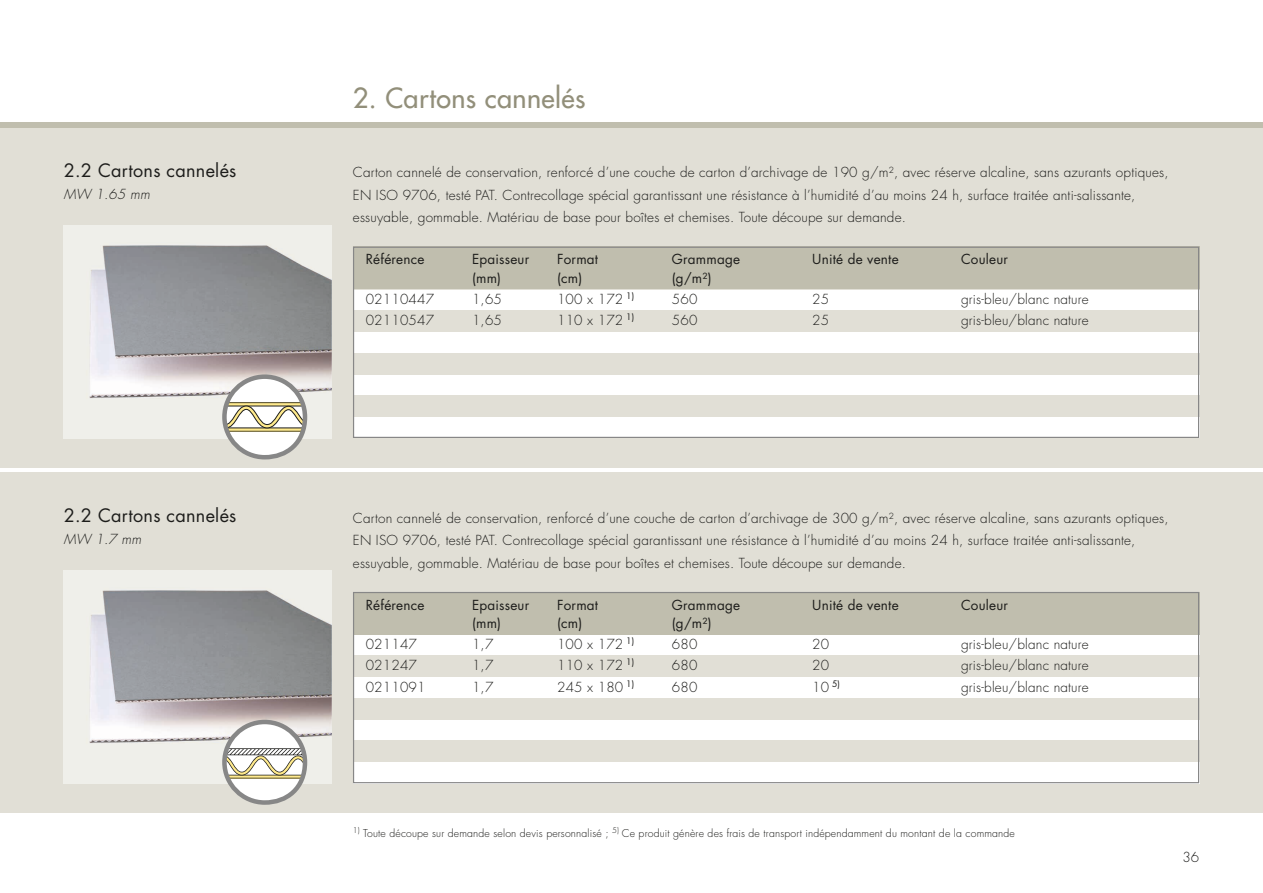
<style>
.page{position:relative;width:1263px;height:893px;background:#fff}
.page>*{position:absolute;margin:0;border:0;box-sizing:border-box;transform-origin:0 0}
.t1{font:500 27px "Futura Std";letter-spacing:.015em;color:#928f7a}
.t2{font:18px "Futura Std";letter-spacing:.015em;color:#1d1d1b}
.t3{font:300 13.5px/22.5px "Futura Std";letter-spacing:.015em;color:#1d1d1b}
.t4{font:13.5px "Futura Std";letter-spacing:.015em;color:#1d1d1b}
.t5{font:italic 300 13.5px "Futura Std";letter-spacing:.015em;color:#1d1d1b}
.t6{font:300 10.5px "Futura Std";letter-spacing:.015em;color:#1d1d1b}
</style>
<div class="page">
<div style="left:0;top:128px;width:1263px;height:340px;background:#e1dfd6"></div>
<div style="left:0;top:473px;width:1263px;height:340px;background:#e1dfd6"></div>
<div style="left:0;top:122px;width:1263px;height:6px;background:#c0beae"></div>
<div style="left:353px;top:247px;width:846px;height:191px;background:#fff"></div>
<div style="left:353px;top:310px;width:846px;height:22px;background:#e1dfd6"></div>
<div style="left:353px;top:353px;width:846px;height:21px;background:#e1dfd6"></div>
<div style="left:353px;top:395px;width:846px;height:22px;background:#e1dfd6"></div>
<div style="left:353px;top:247px;width:846px;height:42px;background:#c0beae"></div>
<div style="left:353px;top:247px;width:846px;height:191px;border:1px solid #878787"></div>
<div style="left:353px;top:592px;width:846px;height:191px;background:#fff"></div>
<div style="left:353px;top:656px;width:846px;height:21px;background:#e1dfd6"></div>
<div style="left:353px;top:698px;width:846px;height:21px;background:#e1dfd6"></div>
<div style="left:353px;top:741px;width:846px;height:21px;background:#e1dfd6"></div>
<div style="left:353px;top:592px;width:846px;height:42px;background:#c0beae"></div>
<div style="left:353px;top:592px;width:846px;height:191px;border:1px solid #878787"></div>
<img style="left:64px;top:226px;width:268px;height:212px">
<img style="left:64px;top:571px;width:268px;height:212px">
<svg style="left:224px;top:722px;width:81px;height:80px;background:#eeeeed"></svg>
<svg style="left:224px;top:748px;width:81px;height:30px;background:#d0cdbc"></svg>
<div style="left:222px;top:720px;width:85px;height:85px;border:4px solid #878787;border-radius:50%"></div>
<div style="left:224px;top:377px;width:81px;height:80px;background:#fff;border-radius:50%"></div>
<svg style="left:224px;top:402px;width:81px;height:30px"></svg>
<div style="left:222px;top:374px;width:85px;height:85px;border:4px solid #878787;border-radius:50%"></div>
<h2 class="t2" style="left:64px;top:159px;width:174px">2.2 Cartons cannelés</h2>
<p class="t5" style="left:64px;top:186px;width:88px">MW 1.65 mm</p>
<h2 class="t2" style="left:64px;top:504px;width:174px">2.2 Cartons cannelés</h2>
<p class="t5" style="left:64px;top:531px;width:79px">MW 1.7 mm</p>
<h1 class="t1" style="left:353px;top:81px;width:234px">2. Cartons cannelés</h1>
<p class="t3" style="left:353px;top:161px;width:817px">Carton cannelé de conservation, renforcé d’une couche de carton d’archivage de 190 g/m², avec réserve alcaline, sans azurants optiques,<br>EN ISO 9706, testé PAT. Contrecollage spécial garantissant une résistance à l’humidité d’au moins 24 h, surface traitée anti-salissante, essuyable, gommable. Matériau de base pour boîtes et chemises. Toute découpe sur demande.</p>
<p class="t4" style="left:366px;top:251px;width:60px">Référence</p>
<p class="t4" style="left:472px;top:251px;width:59px">Epaisseur</p>
<p class="t4" style="left:557px;top:251px;width:43px">Format</p>
<p class="t4" style="left:672px;top:251px;width:70px">Grammage</p>
<p class="t4" style="left:812px;top:251px;width:88px">Unité de vente</p>
<p class="t4" style="left:961px;top:251px;width:48px">Couleur</p>
<p class="t4" style="left:472px;top:269px;width:31px">(mm)</p>
<p class="t4" style="left:557px;top:269px;width:27px">(cm)</p>
<p class="t4" style="left:672px;top:269px;width:41px">(g/m²)</p>
<p class="t3" style="left:366px;top:288px;width:70px">02110447</p>
<p class="t3" style="left:472px;top:288px;width:31px">1,65</p>
<p class="t3" style="left:557px;top:288px;width:79px">100 x 172 <sup>1)</sup></p>
<p class="t3" style="left:672px;top:288px;width:27px">560</p>
<p class="t3" style="left:812px;top:288px;width:18px">25</p>
<p class="t3" style="left:961px;top:288px;width:129px">gris-bleu/blanc nature</p>
<p class="t3" style="left:366px;top:309px;width:70px">02110547</p>
<p class="t3" style="left:472px;top:309px;width:31px">1,65</p>
<p class="t3" style="left:557px;top:309px;width:79px">110 x 172 <sup>1)</sup></p>
<p class="t3" style="left:672px;top:309px;width:27px">560</p>
<p class="t3" style="left:812px;top:309px;width:18px">25</p>
<p class="t3" style="left:961px;top:309px;width:129px">gris-bleu/blanc nature</p>
<p class="t3" style="left:353px;top:507px;width:817px">Carton cannelé de conservation, renforcé d’une couche de carton d’archivage de 300 g/m², avec réserve alcaline, sans azurants optiques,<br>EN ISO 9706, testé PAT. Contrecollage spécial garantissant une résistance à l’humidité d’au moins 24 h, surface traitée anti-salissante, essuyable, gommable. Matériau de base pour boîtes et chemises. Toute découpe sur demande.</p>
<p class="t4" style="left:366px;top:596px;width:60px">Référence</p>
<p class="t4" style="left:472px;top:596px;width:59px">Epaisseur</p>
<p class="t4" style="left:557px;top:596px;width:43px">Format</p>
<p class="t4" style="left:672px;top:596px;width:70px">Grammage</p>
<p class="t4" style="left:812px;top:596px;width:88px">Unité de vente</p>
<p class="t4" style="left:961px;top:596px;width:48px">Couleur</p>
<p class="t4" style="left:472px;top:614px;width:31px">(mm)</p>
<p class="t4" style="left:557px;top:614px;width:27px">(cm)</p>
<p class="t4" style="left:672px;top:614px;width:41px">(g/m²)</p>
<p class="t3" style="left:366px;top:633px;width:53px">021147</p>
<p class="t3" style="left:472px;top:633px;width:23px">1,7</p>
<p class="t3" style="left:557px;top:633px;width:79px">100 x 172 <sup>1)</sup></p>
<p class="t3" style="left:672px;top:633px;width:27px">680</p>
<p class="t3" style="left:812px;top:633px;width:18px">20</p>
<p class="t3" style="left:961px;top:633px;width:129px">gris-bleu/blanc nature</p>
<p class="t3" style="left:366px;top:655px;width:53px">021247</p>
<p class="t3" style="left:472px;top:655px;width:23px">1,7</p>
<p class="t3" style="left:557px;top:655px;width:79px">110 x 172 <sup>1)</sup></p>
<p class="t3" style="left:672px;top:655px;width:27px">680</p>
<p class="t3" style="left:812px;top:655px;width:18px">20</p>
<p class="t3" style="left:961px;top:655px;width:129px">gris-bleu/blanc nature</p>
<p class="t3" style="left:366px;top:676px;width:61px">0211091</p>
<p class="t3" style="left:472px;top:676px;width:23px">1,7</p>
<p class="t3" style="left:557px;top:676px;width:79px">245 x 180 <sup>1)</sup></p>
<p class="t3" style="left:672px;top:676px;width:27px">680</p>
<p class="t3" style="left:812px;top:676px;width:29px">10 <sup>5)</sup></p>
<p class="t3" style="left:961px;top:676px;width:129px">gris-bleu/blanc nature</p>
<p class="t6" style="left:353px;top:827px;width:663px"><sup>1)</sup> Toute découpe sur demande selon devis personnalisé ; <sup>5)</sup> Ce produit génère des frais de transport indépendamment du montant de la commande</p>
<p class="t3" style="left:1182px;top:846px;width:18px">36</p>
</div>
